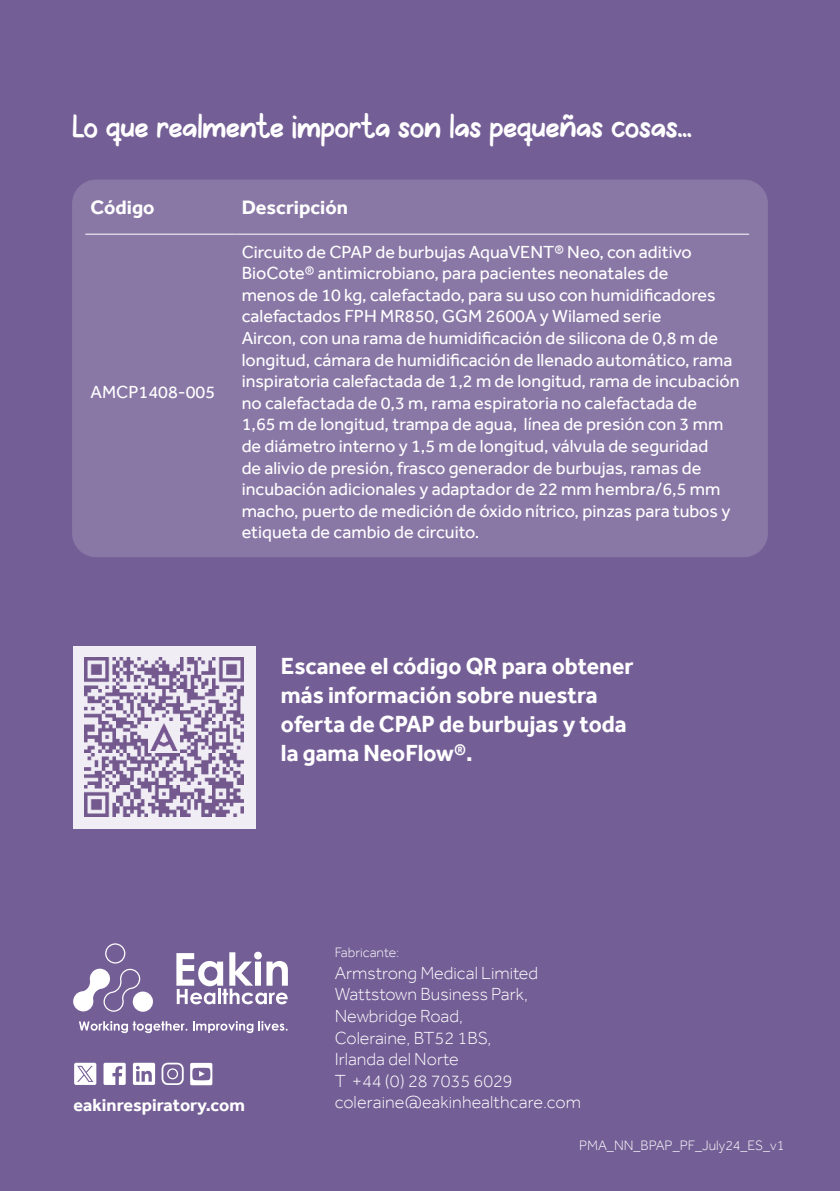
<style>
.page{position:relative;width:840px;height:1191px;background:#fff}
.page>*{position:absolute;margin:0;border:0;box-sizing:border-box;transform-origin:0 0}
.t1{font:30px "SMAR Th 0 me";color:#fff}
.t2{font:700 24px/28.8px "Effra";color:#fff;scale:.96 1}
.t3{font:700 20px "Effra";color:#fff}
.t4{font:18px/21.6px "Effra";color:#fff}
.t5{font:300 18px/21.6px "Effra";color:#fff}
.t6{font:700 18px "Effra";color:#fff}
.t7{font:300 14px "Effra";color:#fff}
</style>
<div class="page">
<div style="left:0;top:0;width:839px;height:1191px;background:#745e96"></div>
<div style="left:72px;top:180px;width:695px;height:377px;background:#8977a6;border-radius:24px"></div>
<div style="left:73px;top:646px;width:182px;height:182px;background:#f0eef4"></div>
<img style="left:85px;top:658px;width:158px;height:158px">
<hr style="left:85px;top:234px;width:151px;height:1px;background:#fff">
<hr style="left:236px;top:234px;width:512px;height:1px;background:#fff">
<svg style="left:103px;top:1062px;width:23px;height:23px"></svg>
<svg style="left:133px;top:1062px;width:22px;height:23px"></svg>
<svg style="left:161px;top:1062px;width:22px;height:23px"></svg>
<div style="left:190px;top:1062px;width:22px;height:23px;background:#fff;border-radius:2px"></div>
<svg style="left:192px;top:1067px;width:18px;height:13px"></svg>
<svg style="left:74px;top:1062px;width:22px;height:23px"></svg>
<svg style="left:79px;top:1021px;width:208px;height:12px"></svg>
<svg style="left:176px;top:951px;width:112px;height:53px"></svg>
<svg style="left:73px;top:943px;width:80px;height:68px"></svg>
<p class="t1" style="left:72px;top:108px;width:621px">Lo que realmente importa son las pequeñas cosas...</p>
<p class="t3" style="left:90px;top:195px;width:66px">Código</p>
<p class="t3" style="left:241px;top:195px;width:108px">Descripción</p>
<p class="t4" style="left:90px;top:381px;width:126px">AMCP1408-005</p>
<p class="t4" style="left:241px;top:240px;width:499px">Circuito de CPAP de burbujas AquaVENT® Neo, con aditivo BioCote® antimicrobiano, para pacientes neonatales de<br>menos de 10 kg, calefactado, para su uso con humidificadores calefactados FPH MR850, GGM 2600A y Wilamed serie<br>Aircon, con una rama de humidificación de silicona de 0,8 m de longitud, cámara de humidificación de llenado automático, rama inspiratoria calefactada de 1,2 m de longitud, rama de incubación no calefactada de 0,3 m, rama espiratoria no calefactada de<br>1,65 m de longitud, trampa de agua, línea de presión con 3 mm de diámetro interno y 1,5 m de longitud, válvula de seguridad<br>de alivio de presión, frasco generador de burbujas, ramas de incubación adicionales y adaptador de 22 mm hembra/6,5 mm macho, puerto de medición de óxido nítrico, pinzas para tubos y etiqueta de cambio de circuito.</p>
<p class="t2" style="left:281px;top:651px;width:368px">Escanee el código QR para obtener más información sobre nuestra oferta de CPAP de burbujas y toda la gama NeoFlow®.</p>
<p class="t6" style="left:73px;top:1094px;width:173px">eakinrespiratory.com</p>
<p class="t7" style="left:334px;top:944px;width:66px">Fabricante:</p>
<p class="t5" style="left:334px;top:961px;width:205px">Armstrong Medical Limited</p>
<p class="t5" style="left:334px;top:983px;width:195px">Wattstown Business Park,<br>Newbridge Road,</p>
<p class="t5" style="left:334px;top:1026px;width:158px">Coleraine, BT52 1BS,</p>
<p class="t5" style="left:334px;top:1048px;width:125px">Irlanda del Norte</p>
<p class="t5" style="left:334px;top:1069px;width:179px">T +44 (0) 28 7035 6029</p>
<p class="t5" style="left:334px;top:1091px;width:248px">coleraine@eakinhealthcare.com</p>
<p class="t7" style="left:579px;top:1136px;width:206px">PMA_NN_BPAP_PF_July24_ES_v1</p>
</div>
